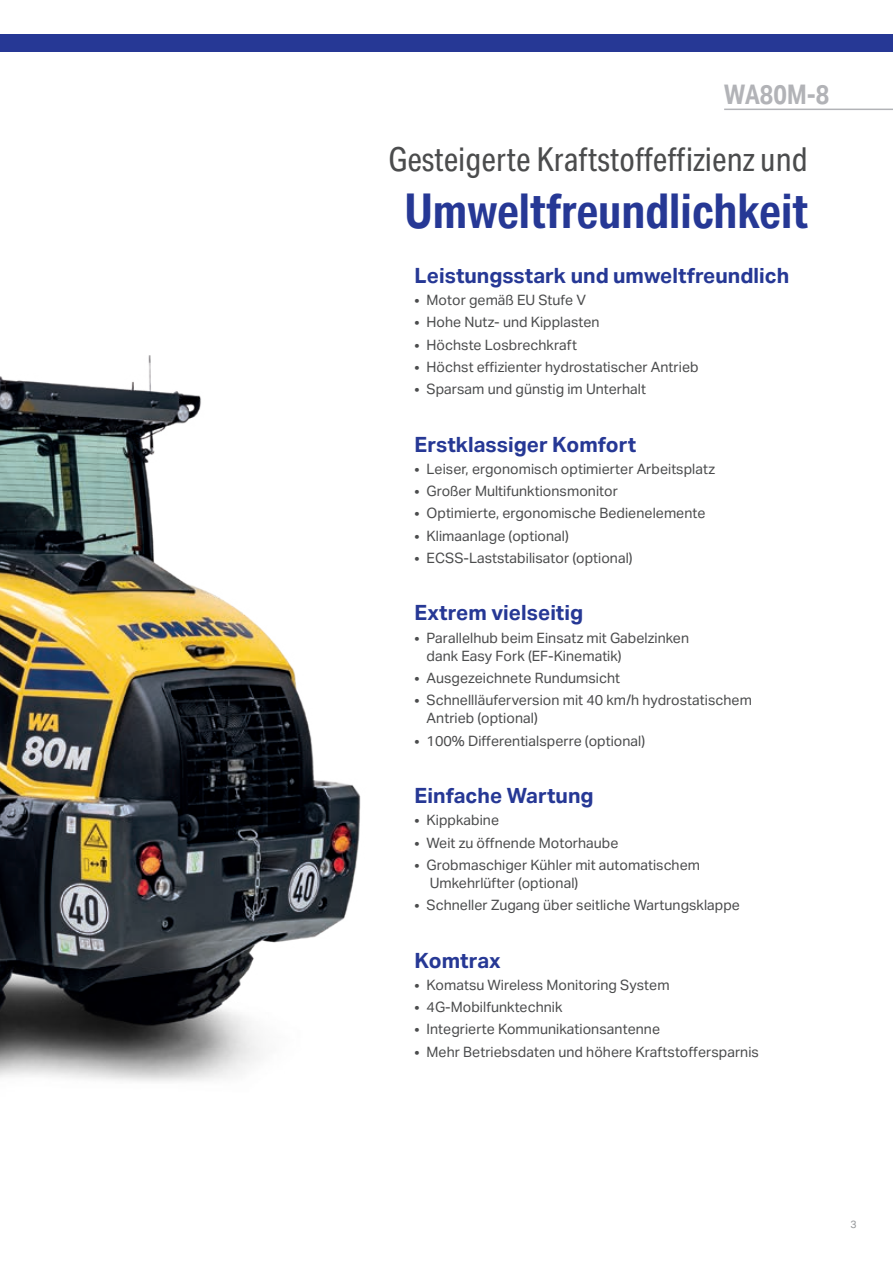
<style>
.page{position:relative;width:893px;height:1263px;background:#fff}
.page>*{position:absolute;margin:0;border:0;box-sizing:border-box;transform-origin:0 0}
.t1{font:700 48px "Aktiv Grotesk Cd";color:#263895}
.t2{font:33px "Aktiv Grotesk Cd";color:#4b4c4d}
.t3{font:700 27px "Aktiv Grotesk Cd";color:#b2b3b7}
.t4{font:700 21px "Aktiv Grotesk";color:#263895}
.t5{font:14.25px/18px "Aktiv Grotesk";color:#4b4c4d}
.t6{font:10.5px "Aktiv Grotesk";color:#939598}
</style>
<div class="page">
<img style="left:0;top:355px;width:361px;height:727px">
<hr style="left:724px;top:109px;width:169px;height:1px;background:#b2b3b7">
<div style="left:0;top:34px;width:893px;height:17px;background:#263895"></div>
<h3 class="t3" style="left:724px;top:79px;width:107px">WA80M-8</h3>
<h2 class="t2" style="left:389px;top:141px;width:421px">Gesteigerte Kraftstoffeffizienz und</h2>
<h1 class="t1" style="left:404px;top:184px;width:405px">Umweltfreundlichkeit</h1>
<h3 class="t4" style="left:415px;top:263px;width:376px">Leistungsstark und umweltfreundlich</h3>
<p class="t5" style="left:415px;top:291px;width:173px">• Motor gemäß EU Stufe V</p>
<p class="t5" style="left:415px;top:313px;width:187px">• Hohe Nutz- und Kipplasten</p>
<p class="t5" style="left:415px;top:336px;width:164px">• Höchste Losbrechkraft</p>
<p class="t5" style="left:415px;top:358px;width:286px">• Höchst effizienter hydrostatischer Antrieb</p>
<p class="t5" style="left:415px;top:380px;width:233px">• Sparsam und günstig im Unterhalt</p>
<h3 class="t4" style="left:415px;top:432px;width:223px">Erstklassiger Komfort</h3>
<p class="t5" style="left:415px;top:460px;width:302px">• Leiser, ergonomisch optimierter Arbeitsplatz</p>
<p class="t5" style="left:415px;top:482px;width:205px">• Großer Multifunktionsmonitor</p>
<p class="t5" style="left:415px;top:504px;width:292px">• Optimierte, ergonomische Bedienelemente</p>
<p class="t5" style="left:415px;top:527px;width:156px">• Klimaanlage (optional)</p>
<p class="t5" style="left:415px;top:549px;width:220px">• ECSS-Laststabilisator (optional)</p>
<h3 class="t4" style="left:415px;top:601px;width:170px">Extrem vielseitig</h3>
<p class="t5" style="left:427px;top:629px;width:264px;text-indent:-12px">• Parallelhub beim Einsatz mit Gabelzinken dank Easy Fork (EF-Kinematik)</p>
<p class="t5" style="left:415px;top:669px;width:207px">• Ausgezeichnete Rundumsicht</p>
<p class="t5" style="left:427px;top:691px;width:327px;text-indent:-12px">• Schnellläuferversion mit 40 km/h hydrostatischem<br>Antrieb (optional)</p>
<p class="t5" style="left:415px;top:732px;width:232px">• 100% Differentialsperre (optional)</p>
<h3 class="t4" style="left:415px;top:783px;width:180px">Einfache Wartung</h3>
<p class="t5" style="left:415px;top:811px;width:86px">• Kippkabine</p>
<p class="t5" style="left:415px;top:834px;width:205px">• Weit zu öffnende Motorhaube</p>
<p class="t5" style="left:430px;top:856px;width:272px;text-indent:-15px">• Grobmaschiger Kühler mit automatischem<br>Umkehrlüfter (optional)</p>
<p class="t5" style="left:415px;top:896px;width:327px">• Schneller Zugang über seitliche Wartungsklappe</p>
<h3 class="t4" style="left:415px;top:948px;width:88px">Komtrax</h3>
<p class="t5" style="left:415px;top:976px;width:256px">• Komatsu Wireless Monitoring System</p>
<p class="t5" style="left:415px;top:998px;width:150px">• 4G-Mobilfunktechnik</p>
<p class="t5" style="left:415px;top:1020px;width:247px">• Integrierte Kommunikationsantenne</p>
<p class="t5" style="left:415px;top:1043px;width:346px">• Mehr Betriebsdaten und höhere Kraftstoffersparnis</p>
<p class="t6" style="left:850px;top:1218px;width:8px">3</p>
</div>
